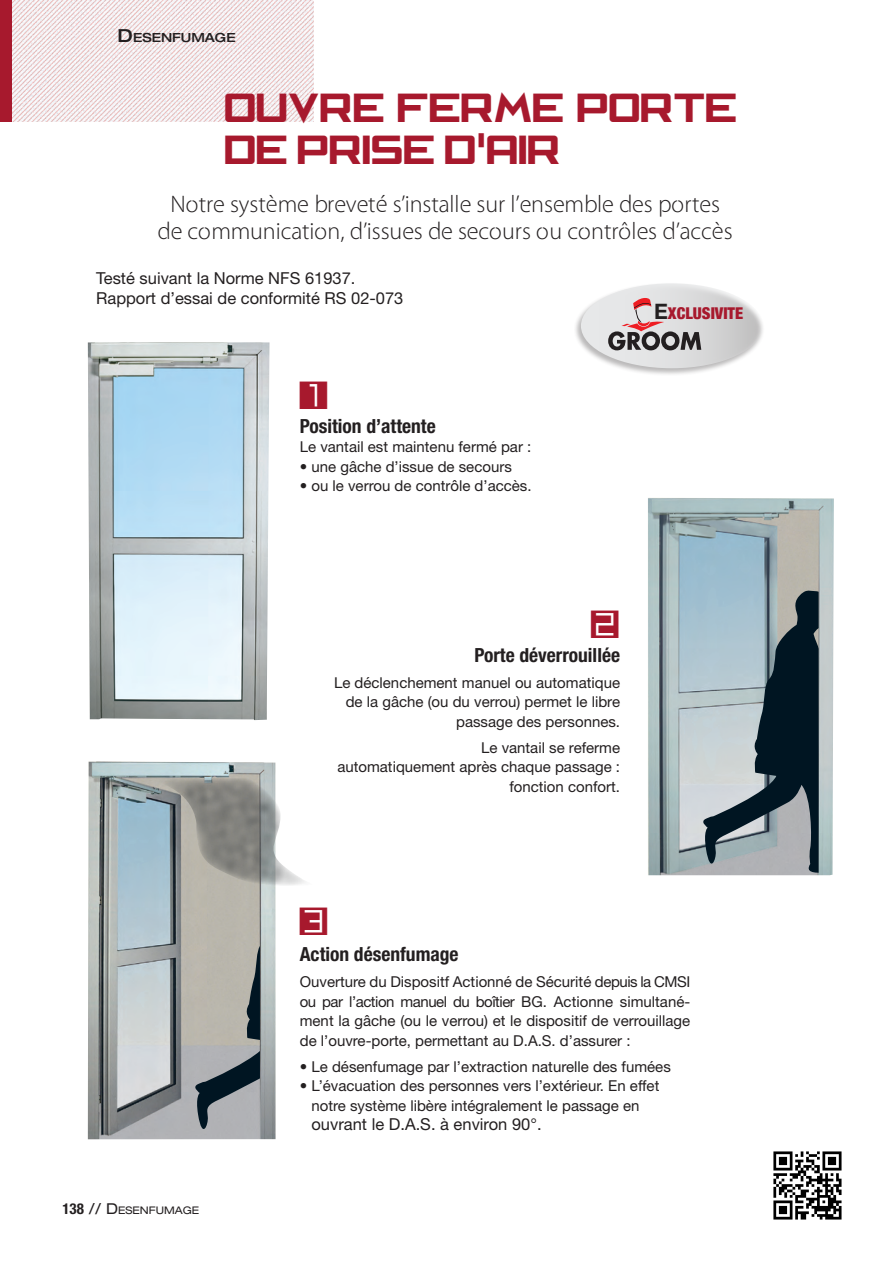
<style>
.page{position:relative;width:892px;height:1262px;background:#fff}
.page>*{position:absolute;margin:0;border:0;box-sizing:border-box;transform-origin:0 0}
.t1{font:39.9px "back to heavy coat fat ground";color:#a7192d}
.t2{font:37.5px/42px "Cafe Nero M54";color:#a7192d}
.t3{font:900 condensed 37.5px "Helvetica Neue";color:#a7192d}
.t4{font:300 24px/27px "Cleanvertising";color:#231f20;text-align:center}
.t5{font:700 condensed 19.5px "Helvetica Neue";color:#231f20}
.t6{font:16.5px "Helvetica Neue";color:#231f20}
.t7{font:900 condensed 16.2px "Helvetica Neue";color:#a7192d}
.t8{font:15px/19.5px "Helvetica Neue";color:#231f20;text-align:right}
.t9{font:500 expanded 12.6px "Helvetica Neue";color:#231f20}
.t10{font:expanded 10.5px "Helvetica Neue";color:#231f20}
.s1{font-size:18px}
.s2{font-weight:700;font-stretch:normal;font-size:21.3px;color:#231f20}
.s3{font-weight:700;font-stretch:condensed;font-size:15px}
.s4{font-size:15px}
</style>
<div class="page">
<img style="left:11px;top:0;width:302px;height:122px">
<div style="left:0;top:0;width:11px;height:122px;background:#a7192d"></div>
<img style="left:773px;top:1151px;width:69px;height:69px">
<img style="left:88px;top:342px;width:181px;height:378px">
<img style="left:648px;top:498px;width:186px;height:377px">
<svg style="left:699px;top:589px;width:119px;height:286px;background:#74838b"></svg>
<img style="left:88px;top:761px;width:188px;height:378px">
<svg style="left:191px;top:890px;width:69px;height:250px;background:#9c9d9a"></svg>
<img style="left:129px;top:777px;width:176px;height:113px">
<div style="left:573px;top:282px;width:191px;height:94px;background:#231f20;opacity:.31"></div>
<svg style="left:581px;top:283px;width:181px;height:85px;background:#dadadb"></svg>
<svg style="left:608px;top:298px;width:93px;height:52px;background:#b9adae"></svg>
<p class="t9" style="left:118px;top:30px;width:120px"><span class="s1">D</span>ESENFUMAGE</p>
<p class="t2" style="left:224px;top:88px;width:514px">OUVRE-FERME-PORTE<br>DE PRISE D’AIR</p>
<p class="t3" style="left:476px;top:124px;width:11px">'</p>
<p class="t4" style="left:158px;top:191px;width:576px">Notre système breveté s’installe sur l’ensemble des portes de communication, d’issues de secours ou contrôles d’accès</p>
<p class="t6" style="left:96px;top:269px;width:261px">Testé suivant la Norme NFS 61937.</p>
<p class="t6" style="left:96px;top:289px;width:309px">Rapport d’essai de conformité RS 02-073</p>
<p class="t7" style="left:654px;top:303px;width:91px"><span class="s2">E</span>XCLUSIVITE</p>
<p class="t1" style="left:300px;top:372px;width:31px">1</p>
<p class="t5" style="left:300px;top:414px;width:137px">Position d’attente</p>
<p class="t8" style="left:300px;top:437px;width:233px">Le vantail est maintenu fermé par :</p>
<p class="t8" style="left:300px;top:456px;width:213px">• une gâche d’issue de secours</p>
<p class="t8" style="left:300px;top:476px;width:233px">• ou le verrou de contrôle d’accès.</p>
<p class="t1" style="left:591px;top:601px;width:31px">2</p>
<p class="t5" style="left:474px;top:643px;width:147px">Porte déverrouillée</p>
<p class="t8" style="left:334px;top:673px;width:287px">Le déclenchement manuel ou automatique de la gâche (ou du verrou) permet le libre passage des personnes.</p>
<p class="t8" style="left:337px;top:737px;width:284px">Le vantail se referme<br>automatiquement après chaque passage : fonction confort.</p>
<p class="t1" style="left:300px;top:898px;width:31px">3</p>
<p class="t10" style="left:62px;top:1203px;width:138px"><span class="s3">138</span> <span class="s4">// D</span>ESENFUMAGE</p>
<p class="t5" style="left:300px;top:943px;width:160px">Action désenfumage</p>
<p class="t8" style="left:300px;top:972px;width:392px;text-align:justify">Ouverture du Dispositf Actionné de Sécurité depuis la CMSI ou par l’action manuel du boîtier BG. Actionne simultané&shy;ment la gâche (ou le verrou) et le dispositif de verrouillage de l’ouvre-porte, permettant au D.A.S. d’assurer :</p>
<p class="t8" style="left:300px;top:1056px;width:372px">• Le désenfumage par l’extraction naturelle des fumées</p>
<p class="t8" style="left:300px;top:1076px;width:361px;text-align:center">• L’évacuation des personnes vers l’extérieur. En effet notre système libère intégralement le passage en</p>
<p class="t6" style="left:311px;top:1114px;width:232px">ouvrant le D.A.S. à environ 90°.</p>
</div>
